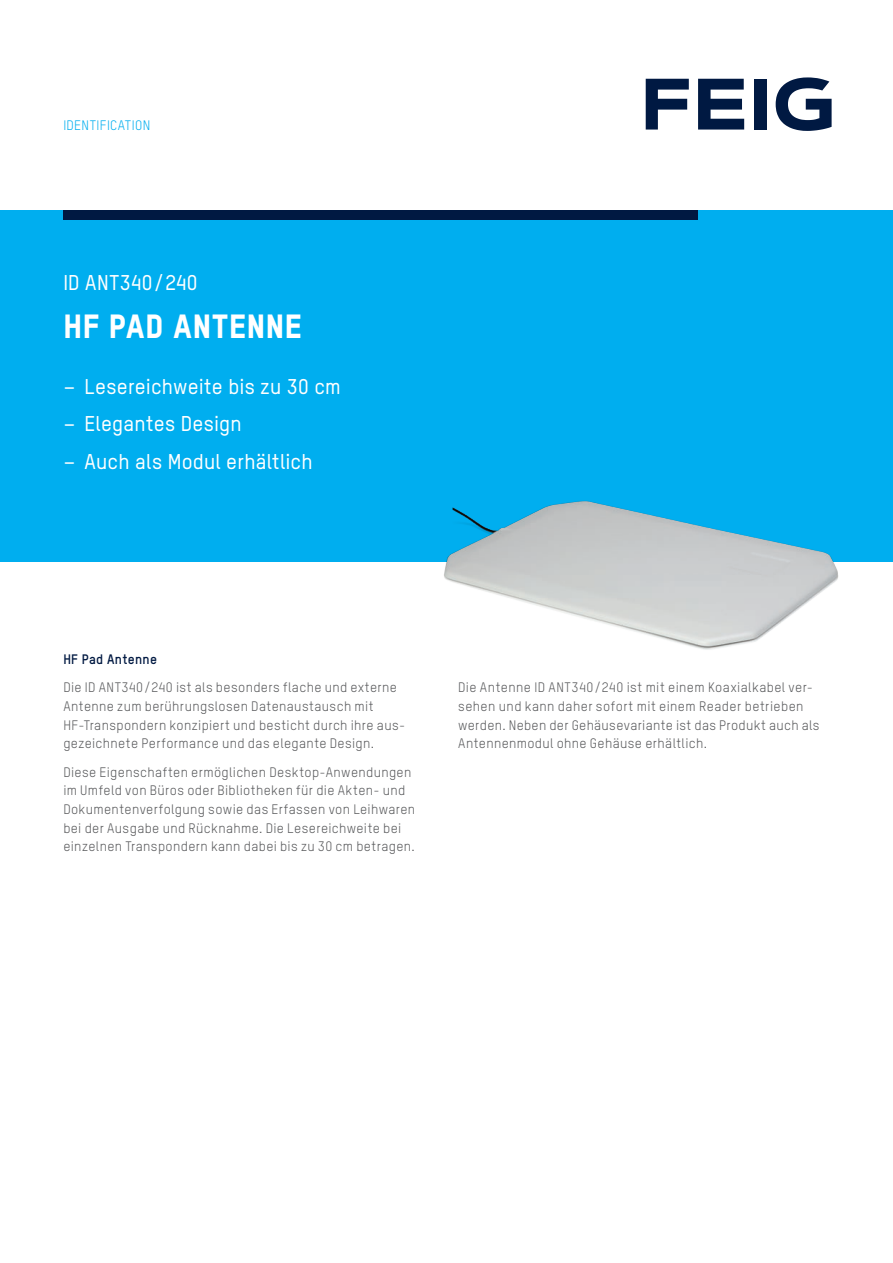
<style>
.page{position:relative;width:893px;height:1263px;background:#fff}
.page>*{position:absolute;margin:0;border:0;box-sizing:border-box;transform-origin:0 0}
.Titel_HL_22_weiß{font:800 33px "TSTAR";letter-spacing:.025em;color:#fff}
.Titel_Subline_14_wei{font:500 21px "TSTAR";letter-spacing:.01em;color:#fff}
.Fliesstext_9_grau{font:13.5px/18.8px "TSTAR";letter-spacing:.025em;color:#57585a}
.Header_Claim_9_cyan{font:13.5px "TSTAR";letter-spacing:.025em;color:#00aeef}
.Fliesstext_Headline{font:700 13.5px "TSTAR";letter-spacing:.025em;color:#001942}
</style>
<div class="page">
<div style="left:0;top:210px;width:893px;height:352px;background:#00aeef"></div>
<div style="left:63px;top:210px;width:635px;height:10px;background:#001942"></div>
<img style="left:444px;top:501px;width:394px;height:146px">
<svg style="left:646px;top:79px;width:43px;height:51px"></svg>
<svg style="left:698px;top:79px;width:46px;height:51px"></svg>
<div style="left:755px;top:79px;width:12px;height:51px;background:#001942"></div>
<svg style="left:776px;top:77px;width:56px;height:54px"></svg>
<p class="Header_Claim_9_cyan" style="left:63px;top:117px;width:88px">IDENTIFICATION</p>
<p class="Titel_Subline_14_wei" style="left:63px;top:270px;width:136px">ID ANT340/240</p>
<p class="Titel_HL_22_weiß" style="left:63px;top:306px;width:240px">HF PAD ANTENNE</p>
<p class="Titel_Subline_14_wei" style="left:63px;top:374px;width:279px">– Lesereichweite bis zu 30 cm</p>
<p class="Titel_Subline_14_wei" style="left:63px;top:411px;width:180px">– Elegantes Design</p>
<p class="Titel_Subline_14_wei" style="left:63px;top:448px;width:251px">– Auch als Modul erhältlich</p>
<p class="Fliesstext_Headline" style="left:63px;top:651px;width:95px">HF Pad Antenne</p>
<p class="Fliesstext_9_grau" style="left:63px;top:678px;width:341px">Die ID ANT340/240 ist als besonders flache und externe Antenne zum berührungslosen Datenaustausch mit HF-Transpondern konzipiert und besticht durch ihre aus&shy;gezeichnete Performance und das elegante Design.</p>
<p class="Fliesstext_9_grau" style="left:63px;top:762px;width:353px">Diese Eigenschaften ermöglichen Desktop-Anwendungen im Umfeld von Büros oder Bibliotheken für die Akten- und Dokumentenverfolgung sowie das Erfassen von Leihwaren bei der Ausgabe und Rücknahme. Die Lesereichweite bei einzelnen Transpondern kann dabei bis zu 30 cm betragen.</p>
<p class="Fliesstext_9_grau" style="left:458px;top:678px;width:363px">Die Antenne ID ANT340/240 ist mit einem Koaxialkabel ver&shy;sehen und kann daher sofort mit einem Reader betrieben werden. Neben der Gehäusevariante ist das Produkt auch als Antennenmodul ohne Gehäuse erhältlich.</p>
</div>
